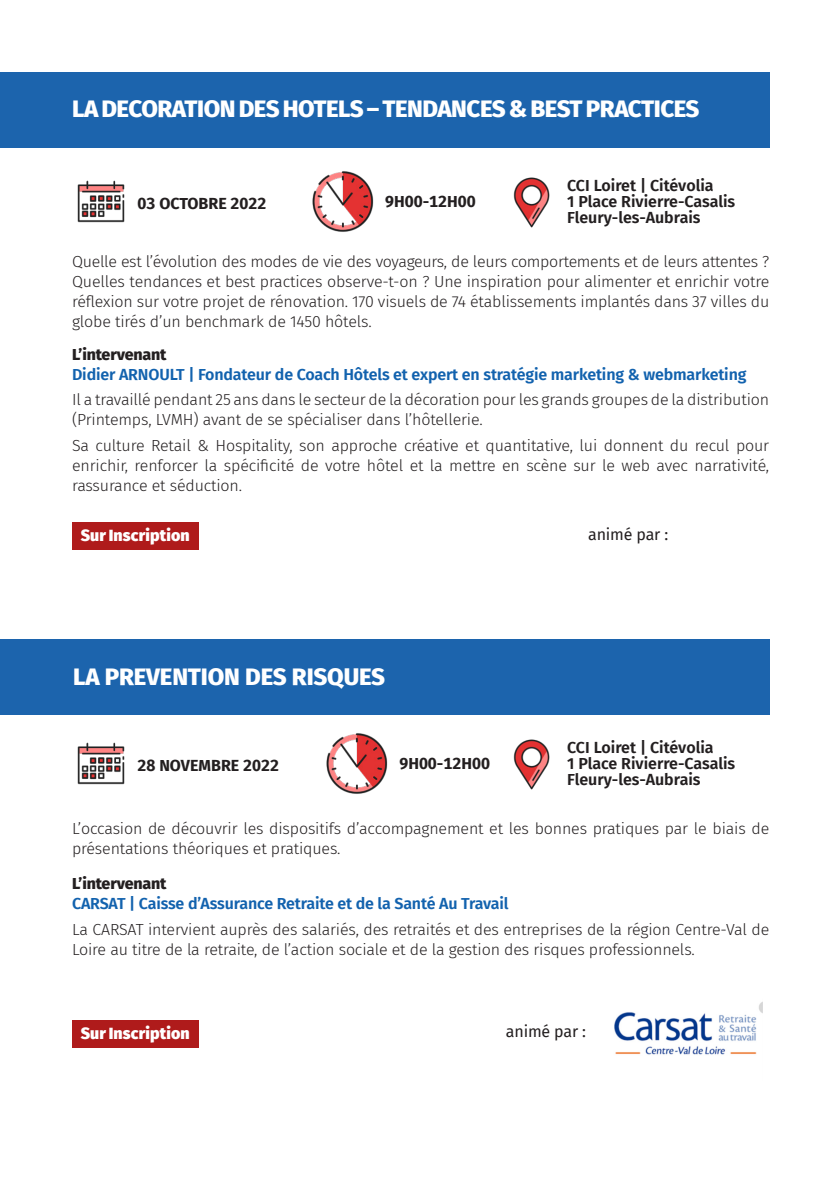
<style>
.page{position:relative;width:840px;height:1191px;background:#fff}
.page>*{position:absolute;margin:0;border:0;box-sizing:border-box;transform-origin:0 0}
.t1{font:800 24px "Fira Sans";letter-spacing:-.02em;color:#fff}
.t2{font:300 16px/20px "Fira Sans";letter-spacing:-.01em;color:#231f20}
.t3{font:600 16px "Fira Sans";letter-spacing:-.01em;color:#1262ae}
.t4{font:600 16px/16px "Fira Sans";color:#231f20}
.t5{font:700 16px "Fira Sans";color:#231f20}
.chapô{font:900 16px "Fira Sans";letter-spacing:.01em;color:#fff}
.t6{font:800 16px "Fira Sans";letter-spacing:-.01em;color:#231f20}
.t7{font:16px "Fira Sans";letter-spacing:-.01em;color:#231f20}
</style>
<div class="page">
<div style="left:0;top:72px;width:768px;height:75px;background:#1c64ad"></div>
<div style="left:0;top:639px;width:768px;height:75px;background:#1c64ad"></div>
<img style="left:614px;top:1002px;width:148px;height:53px">
<img style="left:77px;top:180px;width:48px;height:43px">
<img style="left:513px;top:177px;width:37px;height:51px">
<img style="left:312px;top:171px;width:62px;height:61px">
<img style="left:77px;top:742px;width:48px;height:43px">
<img style="left:513px;top:739px;width:37px;height:51px">
<img style="left:326px;top:733px;width:62px;height:61px">
<div style="left:72px;top:521px;width:126px;height:28px;background:#af1b1b"></div>
<div style="left:72px;top:1019px;width:126px;height:28px;background:#af1b1b"></div>
<p class="t1" style="left:72px;top:88px;width:628px">LA DECORATION DES HOTELS – TENDANCES &amp; BEST PRACTICES</p>
<p class="t5" style="left:137px;top:190px;width:130px">03 OCTOBRE 2022</p>
<p class="t5" style="left:385px;top:188px;width:92px">9H00-12H00</p>
<p class="t4" style="left:567px;top:176px;width:148px">CCI Loiret | Citévolia</p>
<p class="t4" style="left:567px;top:192px;width:169px">1 Place Rivierre-Casalis<br>Fleury-les-Aubrais</p>
<p class="t2" style="left:72px;top:251px;width:698px;text-align:justify">Quelle est l’évolution des modes de vie des voyageurs, de leurs comportements et de leurs attentes ?<br>Quelles tendances et best practices observe-t-on ? Une inspiration pour alimenter et enrichir votre réflexion sur votre projet de rénovation. 170 visuels de 74 établissements implantés dans 37 villes du globe tirés d’un benchmark de 1450 hôtels.</p>
<p class="t6" style="left:72px;top:340px;width:96px">L’intervenant</p>
<p class="t3" style="left:72px;top:361px;width:675px">Didier ARNOULT | Fondateur de Coach Hôtels et expert en stratégie marketing &amp; webmarketing</p>
<p class="t2" style="left:72px;top:389px;width:698px">Il a travaillé pendant 25 ans dans le secteur de la décoration pour les grands groupes de la distribution (Printemps, LVMH) avant de se spécialiser dans l’hôtellerie.</p>
<p class="t2" style="left:72px;top:435px;width:698px;text-align:justify">Sa culture Retail &amp; Hospitality, son approche créative et quantitative, lui donnent du recul pour enrichir, renforcer la spécificité de votre hôtel et la mettre en scène sur le web avec narrativité, rassurance et séduction.</p>
<p class="chapô" style="left:81px;top:520px;width:110px">Sur Inscription</p>
<p class="t7" style="left:588px;top:522px;width:81px">animé par :</p>
<p class="t1" style="left:73px;top:656px;width:313px">LA PREVENTION DES RISQUES</p>
<p class="t5" style="left:137px;top:752px;width:143px">28 NOVEMBRE 2022</p>
<p class="t5" style="left:399px;top:750px;width:92px">9H00-12H00</p>
<p class="t4" style="left:567px;top:738px;width:148px">CCI Loiret | Citévolia</p>
<p class="t4" style="left:567px;top:754px;width:169px">1 Place Rivierre-Casalis<br>Fleury-les-Aubrais</p>
<p class="t2" style="left:72px;top:818px;width:698px">L’occasion de découvrir les dispositifs d’accompagnement et les bonnes pratiques par le biais de présentations théoriques et pratiques.</p>
<p class="t6" style="left:72px;top:869px;width:96px">L’intervenant</p>
<p class="t3" style="left:72px;top:890px;width:437px">CARSAT | Caisse d’Assurance Retraite et de la Santé Au Travail</p>
<p class="t2" style="left:72px;top:919px;width:698px">La CARSAT intervient auprès des salariés, des retraités et des entreprises de la région Centre-Val de<br>Loire au titre de la retraite, de l’action sociale et de la gestion des risques professionnels.</p>
<p class="chapô" style="left:81px;top:1018px;width:110px">Sur Inscription</p>
<p class="t7" style="left:505px;top:1019px;width:81px">animé par :</p>
</div>
